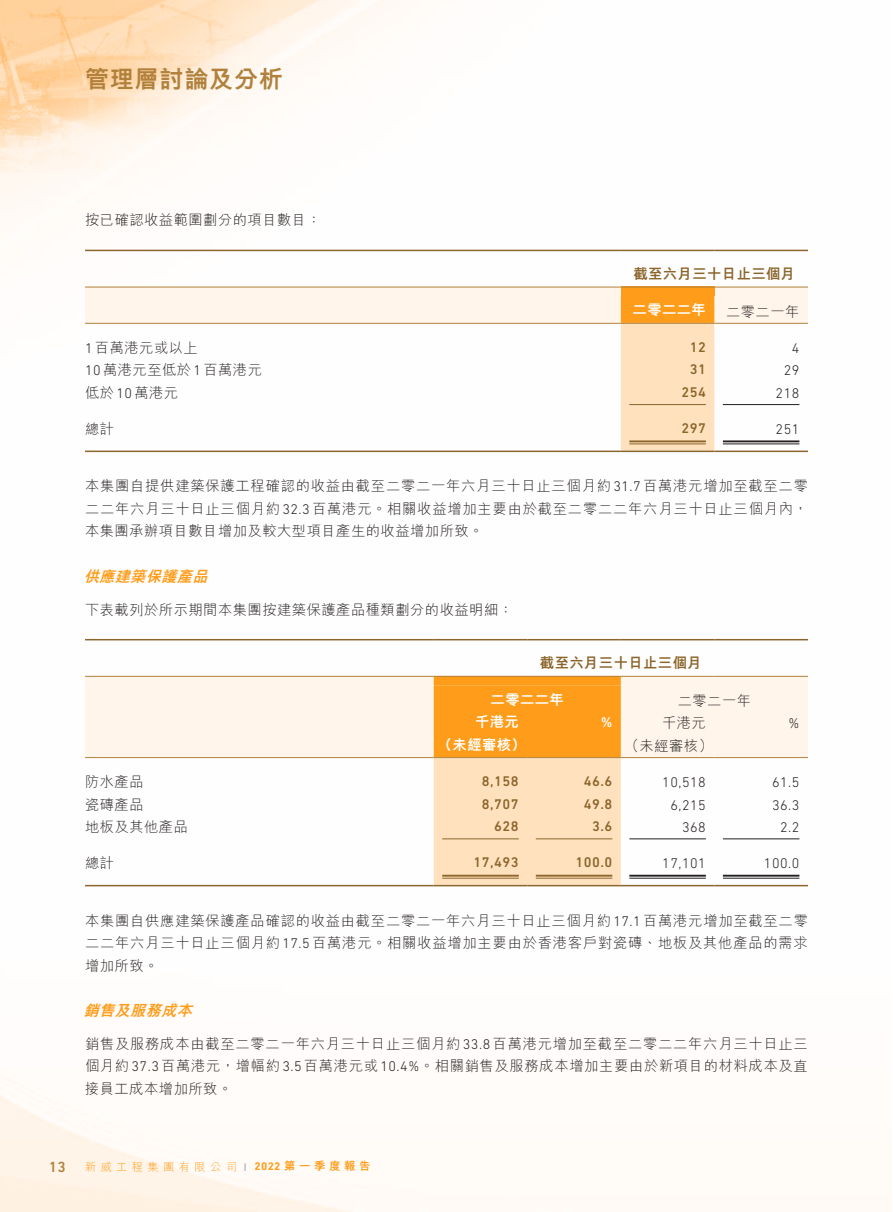
<style>
.page{position:relative;width:893px;height:1212px;background:#fff}
.page>*{position:absolute;margin:0;border:0;box-sizing:border-box;transform-origin:0 0}
.副主標題{font:800 24px "M Hei HK";letter-spacing:.035em;color:#b1813c}
._4__副標題{font:italic 800 15px "M Hei HK";color:#ff9d1b}
.t1{font:500 15px "DIN Next LT Pro";color:#b1813c}
._1__內文{font:300 14.25px/22.5px "M Hei HK";letter-spacing:.035em;color:#231f20;text-align:justify}
._1__內文-2{font:300 14.25px "DIN Next LT Pro";letter-spacing:.035em;color:#231f20}
._1__內文-3{font:500 14.25px "DIN Next LT Pro";letter-spacing:.035em;color:#8b652b}
._1__內文-4{font:800 14.25px "M Hei HK";letter-spacing:.035em;color:#8b652b}
._1__內文-5{font:800 14.25px "M Hei HK";letter-spacing:.035em;color:#fff}
._1__內文-6{font:500 14.25px "DIN Next LT Pro";color:#fff}
.t2{font:800 11.25px "M Hei HK";letter-spacing:.33em;color:#ff9d1b}
.t3{font:300 11.25px "M Hei HK";letter-spacing:.39em;color:#ff9d1b}
.t4{font:300 7.5px "M Hei HK";color:#6c6d70}
.s1{font-family:"DIN Next LT Pro"}
.s2{font-family:"DIN Next LT Pro";font-weight:700}
</style>
<div class="page">
<img style="left:0;top:0;width:808px;height:1212px">
<svg style="left:85px;top:288px;width:723px;height:163px"></svg>
<hr style="left:85px;top:250px;width:536px;height:1px;background:#8b652b">
<hr style="left:621px;top:250px;width:93px;height:1px;background:#8b652b">
<hr style="left:714px;top:250px;width:94px;height:1px;background:#8b652b">
<hr style="left:85px;top:287px;width:536px;height:1px;background:#b1813c">
<hr style="left:621px;top:287px;width:93px;height:1px;background:#b1813c">
<hr style="left:714px;top:287px;width:94px;height:1px;background:#b1813c">
<hr style="left:85px;top:323px;width:536px;height:1px;background:#b1813c">
<hr style="left:621px;top:323px;width:93px;height:1px;background:#b1813c">
<hr style="left:714px;top:323px;width:94px;height:1px;background:#b1813c">
<hr style="left:629px;top:404px;width:77px;height:1px;background:#8b652b">
<hr style="left:723px;top:404px;width:76px;height:1px;background:#231f20">
<hr style="left:629px;top:440px;width:77px;height:2px;background:#8b652b">
<hr style="left:629px;top:444px;width:77px;height:1px;background:#8b652b">
<hr style="left:723px;top:440px;width:76px;height:2px;background:#231f20">
<hr style="left:723px;top:444px;width:76px;height:1px;background:#231f20">
<hr style="left:85px;top:451px;width:536px;height:1px;background:#8b652b">
<hr style="left:621px;top:451px;width:93px;height:1px;background:#8b652b">
<hr style="left:714px;top:451px;width:94px;height:1px;background:#8b652b">
<svg style="left:85px;top:677px;width:723px;height:208px"></svg>
<hr style="left:85px;top:639px;width:349px;height:1px;background:#8b652b">
<hr style="left:434px;top:639px;width:93px;height:1px;background:#8b652b">
<hr style="left:527px;top:639px;width:94px;height:1px;background:#8b652b">
<hr style="left:621px;top:639px;width:93px;height:1px;background:#8b652b">
<hr style="left:714px;top:639px;width:94px;height:1px;background:#8b652b">
<hr style="left:85px;top:676px;width:349px;height:1px;background:#b1813c">
<hr style="left:434px;top:676px;width:93px;height:1px;background:#b1813c">
<hr style="left:527px;top:676px;width:94px;height:1px;background:#b1813c">
<hr style="left:621px;top:676px;width:93px;height:1px;background:#b1813c">
<hr style="left:714px;top:676px;width:94px;height:1px;background:#b1813c">
<hr style="left:85px;top:757px;width:349px;height:1px;background:#b1813c">
<hr style="left:434px;top:757px;width:93px;height:1px;background:#b1813c">
<hr style="left:527px;top:757px;width:94px;height:1px;background:#b1813c">
<hr style="left:621px;top:757px;width:93px;height:1px;background:#b1813c">
<hr style="left:714px;top:757px;width:94px;height:1px;background:#b1813c">
<hr style="left:442px;top:838px;width:77px;height:1px;background:#8b652b">
<hr style="left:536px;top:838px;width:76px;height:1px;background:#8b652b">
<hr style="left:629px;top:838px;width:77px;height:1px;background:#231f20">
<hr style="left:723px;top:838px;width:76px;height:1px;background:#231f20">
<hr style="left:442px;top:875px;width:77px;height:1px;background:#8b652b">
<hr style="left:442px;top:878px;width:77px;height:1px;background:#8b652b">
<hr style="left:536px;top:875px;width:76px;height:1px;background:#8b652b">
<hr style="left:536px;top:878px;width:76px;height:1px;background:#8b652b">
<hr style="left:629px;top:875px;width:77px;height:1px;background:#231f20">
<hr style="left:629px;top:878px;width:77px;height:1px;background:#231f20">
<hr style="left:723px;top:875px;width:76px;height:1px;background:#231f20">
<hr style="left:723px;top:878px;width:76px;height:1px;background:#231f20">
<hr style="left:85px;top:885px;width:349px;height:1px;background:#8b652b">
<hr style="left:434px;top:885px;width:93px;height:1px;background:#8b652b">
<hr style="left:527px;top:885px;width:94px;height:1px;background:#8b652b">
<hr style="left:621px;top:885px;width:93px;height:1px;background:#8b652b">
<hr style="left:714px;top:885px;width:94px;height:1px;background:#8b652b">
<p class="副主標題" style="left:85px;top:67px;width:199px">管理層討論及分析</p>
<p class="_1__內文" style="left:85px;top:209px;width:237px">按已確認收益範圍劃分的項目數目：</p>
<p class="_1__內文-4" style="left:633px;top:267px;width:163px">截至六月三十日止三個月</p>
<p class="_1__內文" style="left:726px;top:300px;width:75px">二零二一年</p>
<p class="_1__內文-5" style="left:633px;top:303px;width:75px">二零二二年</p>
<p class="_1__內文" style="left:85px;top:336px;width:114px"><span class="s1">1</span>百萬港元或以上</p>
<p class="_1__內文-3" style="left:690px;top:339px;width:18px">12</p>
<p class="_1__內文-2" style="left:792px;top:340px;width:9px">4</p>
<p class="_1__內文" style="left:85px;top:359px;width:178px"><span class="s1">10</span>萬港元至低於<span class="s1">1</span>百萬港元</p>
<p class="_1__內文-3" style="left:690px;top:361px;width:18px">31</p>
<p class="_1__內文-2" style="left:784px;top:362px;width:17px">29</p>
<p class="_1__內文" style="left:85px;top:381px;width:95px">低於<span class="s1">10</span>萬港元</p>
<p class="_1__內文-3" style="left:681px;top:384px;width:26px">254</p>
<p class="_1__內文-2" style="left:776px;top:385px;width:25px">218</p>
<p class="_1__內文" style="left:85px;top:417px;width:31px">總計</p>
<p class="_1__內文-3" style="left:681px;top:420px;width:26px">297</p>
<p class="_1__內文-2" style="left:776px;top:421px;width:25px">251</p>
<p class="_1__內文" style="left:85px;top:475px;width:724px">本集團自提供建築保護工程確認的收益由截至二零二一年六月三十日止三個月約<span class="s1">31.7</span>百萬港元增加至截至二零二二年六月三十日止三個月約<span class="s1">32.3</span>百萬港元。相關收益增加主要由於截至二零二二年六月三十日止三個月內，本集團承辦項目數目增加及較大型項目產生的收益增加所致。</p>
<p class="_4__副標題" style="left:84px;top:568px;width:129px">供應建築保護產品</p>
<p class="_1__內文" style="left:85px;top:598px;width:430px">下表載列於所示期間本集團按建築保護產品種類劃分的收益明細：</p>
<p class="_1__內文-4" style="left:540px;top:656px;width:163px">截至六月三十日止三個月</p>
<p class="_1__內文" style="left:678px;top:689px;width:75px">二零二一年</p>
<p class="_1__內文-5" style="left:491px;top:692px;width:75px">二零二二年</p>
<p class="_1__內文-5" style="left:475px;top:715px;width:45px">千港元</p>
<p class="_1__內文-6" style="left:601px;top:714px;width:13px">%</p>
<p class="_1__內文" style="left:662px;top:712px;width:45px">千港元</p>
<p class="_1__內文-2" style="left:788px;top:715px;width:12px">%</p>
<p class="_1__內文-5" style="left:438px;top:737px;width:89px">（未經審核）</p>
<p class="_1__內文" style="left:625px;top:734px;width:90px">（未經審核(</p>
<p class="_1__內文" style="left:85px;top:770px;width:60px">防水產品</p>
<p class="_1__內文-3" style="left:482px;top:773px;width:38px">8,158</p>
<p class="_1__內文-3" style="left:584px;top:773px;width:30px">46.6</p>
<p class="_1__內文-2" style="left:662px;top:774px;width:45px">10,518</p>
<p class="_1__內文-2" style="left:772px;top:774px;width:29px">61.5</p>
<p class="_1__內文" style="left:85px;top:793px;width:60px">瓷磚產品</p>
<p class="_1__內文-3" style="left:482px;top:795px;width:38px">8,707</p>
<p class="_1__內文-3" style="left:584px;top:795px;width:30px">49.8</p>
<p class="_1__內文-2" style="left:670px;top:797px;width:37px">6,215</p>
<p class="_1__內文-2" style="left:772px;top:797px;width:29px">36.3</p>
<p class="_1__內文" style="left:85px;top:815px;width:104px">地板及其他產品</p>
<p class="_1__內文-3" style="left:494px;top:818px;width:26px">628</p>
<p class="_1__內文-3" style="left:592px;top:818px;width:22px">3.6</p>
<p class="_1__內文-2" style="left:682px;top:819px;width:25px">368</p>
<p class="_1__內文-2" style="left:780px;top:819px;width:21px">2.2</p>
<p class="_1__內文" style="left:85px;top:852px;width:31px">總計</p>
<p class="_1__內文-3" style="left:474px;top:854px;width:47px">17,493</p>
<p class="_1__內文-3" style="left:575px;top:854px;width:38px">100.0</p>
<p class="_1__內文-2" style="left:662px;top:855px;width:45px">17,101</p>
<p class="_1__內文-2" style="left:764px;top:855px;width:37px">100.0</p>
<p class="_1__內文" style="left:85px;top:909px;width:724px">本集團自供應建築保護產品確認的收益由截至二零二一年六月三十日止三個月約<span class="s1">17.1</span>百萬港元增加至截至二零二二年六月三十日止三個月約<span class="s1">17.5</span>百萬港元。相關收益增加主要由於香港客戶對瓷磚、地板及其他產品的需求增加所致。</p>
<p class="_4__副標題" style="left:84px;top:1003px;width:114px">銷售及服務成本</p>
<p class="_1__內文" style="left:85px;top:1032px;width:724px">銷售及服務成本由截至二零二一年六月三十日止三個月約<span class="s1">33.8</span>百萬港元增加至截至二零二二年六月三十日止三個月約<span class="s1">37.3</span>百萬港元，增幅約<span class="s1">3.5</span>百萬港元或<span class="s1">10.4%</span>。相關銷售及服務成本增加主要由於新項目的材料成本及直接員工成本增加所致。</p>
<p class="t1" style="left:49px;top:1158px;width:18px">13</p>
<p class="t3" style="left:85px;top:1161px;width:153px">新威工程集團有限公司</p>
<p class="t4" style="left:241px;top:1163px;width:9px">｜</p>
<p class="t2" style="left:254px;top:1160px;width:117px"><span class="s2">2022</span>第一季度報告</p>
</div>
